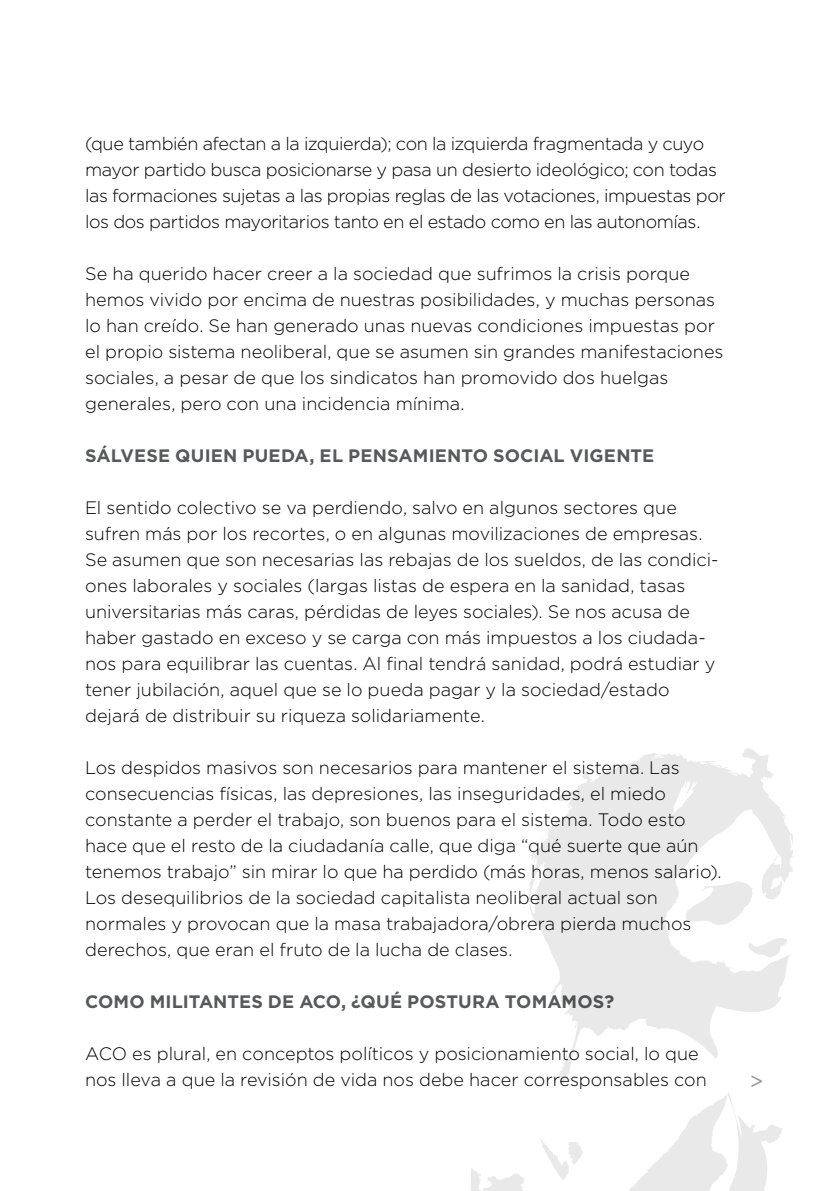
<style>
.page{position:relative;width:840px;height:1191px;background:#fff}
.page>*{position:absolute;margin:0;border:0;box-sizing:border-box;transform-origin:0 0}
.t1{font:22px "Gotham";color:#939598}
.t2{font:300 18px/26px "Gotham";color:#000}
.t3{font:300 18px/26px "Gotham";letter-spacing:-.025em;color:#000}
.t4{font:700 18px "Gotham";letter-spacing:.005em;color:#58595b}
</style>
<div class="page">
<svg style="left:529px;top:748px;width:264px;height:336px;fill:#e9e9e9"></svg>
<svg style="left:684px;top:880px;width:103px;height:77px"></svg>
<svg style="left:471px;top:1092px;width:312px;height:99px"></svg>
<p class="t3" style="left:85px;top:130px;width:641px">(que también afectan a la izquierda); con la izquierda fragmentada y cuyo mayor partido busca posicionarse y pasa un desierto ideológico; con todas las formaciones sujetas a las propias reglas de las votaciones, impuestas por los dos partidos mayoritarios tanto en el estado como en las autonomías.</p>
<p class="t2" style="left:85px;top:260px;width:639px">Se ha querido hacer creer a la sociedad que sufrimos la crisis porque hemos vivido por encima de nuestras posibilidades, y muchas personas lo han creído. Se han generado unas nuevas condiciones impuestas por el propio sistema neoliberal, que se asumen sin grandes manifestaciones sociales, a pesar de que los sindicatos han promovido dos huelgas generales, pero con una incidencia mínima.</p>
<p class="t4" style="left:85px;top:445px;width:276px">SÁLVESE QUIEN PUEDA, EL PEN</p>
<p class="t4" style="left:387px;top:445px;width:266px">SAM IENTO SOCIAL VIGENTE</p>
<p class="t2" style="left:85px;top:494px;width:634px">El sentido colectivo se va perdiendo, salvo en algunos sectores que sufren más por los recortes, o en algunas movilizaciones de empresas.<br>Se asumen que son necesarias las rebajas de los sueldos, de las condici&shy;ones laborales y sociales (largas listas de espera en la sanidad, tasas universitarias más caras, pérdidas de leyes sociales). Se nos acusa de haber gastado en exceso y se carga con más impuestos a los ciudada&shy;nos para equilibrar las cuentas. Al final tendrá sanidad, podrá estudiar y tener jubilación, aquel que se lo pueda pagar y la sociedad/estado dejará de distribuir su riqueza solidariamente.</p>
<p class="t2" style="left:85px;top:754px;width:637px">Los despidos masivos son necesarios para mantener el sistema. Las consecuencias físicas, las depresiones, las inseguridades, el miedo constante a perder el trabajo, son buenos para el sistema. Todo esto hace que el resto de la ciudadanía calle, que diga “qué suerte que aún tenemos trabajo” sin mirar lo que ha perdido (más horas, menos salario).<br>Los desequilibrios de la sociedad capitalista neoliberal actual son normales y provocan que la masa trabajadora/obrera pierda muchos derechos, que eran el fruto de la lucha de clases.</p>
<p class="t4" style="left:85px;top:991px;width:29px">COMO</p>
<p class="t4" style="left:150px;top:991px;width:383px">M ILITANTES DE ACO, ¿QUÉ POSTURA TOMAMO</p>
<p class="t4" style="left:592px;top:991px;width:23px">S?</p>
<p class="t2" style="left:85px;top:1040px;width:622px">ACO es plural, en conceptos políticos y posicionamiento social, lo que nos lleva a que la revisión de vida nos debe hacer corresponsables con</p>
<p class="t1" style="left:749px;top:1069px;width:16px">&gt;</p>
</div>
